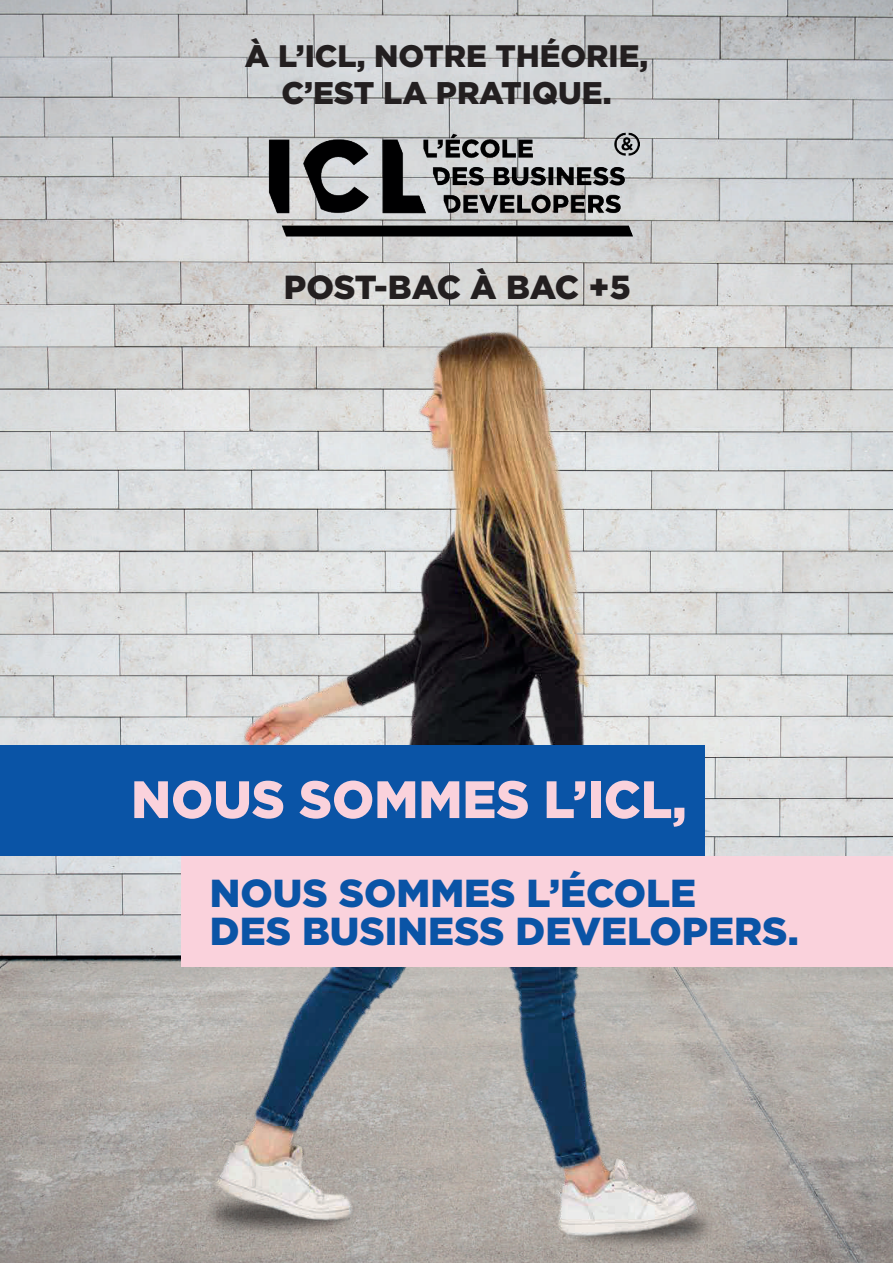
<style>
.page{position:relative;width:893px;height:1263px;background:#fff}
.page>*{position:absolute;margin:0;border:0;box-sizing:border-box;transform-origin:0 0}
.t1{font:900 52.5px "Gotham";color:#fad2dc}
.t2{font:900 39px/38.5px "Gotham";color:#0a54a6}
.t3{font:900 33.3px "Gotham";letter-spacing:-.005em;color:#231f20}
.t4{font:900 31.35px "Gotham";color:#231f20}
.t5{font:900 31.05px "Gotham";color:#231f20}
</style>
<div class="page">
<img style="left:0;top:0;width:893px;height:1263px">
<img style="left:96px;top:289px;width:700px;height:974px">
<div style="left:0;top:745px;width:704px;height:110px;background:#0a54a6"></div>
<div style="left:181px;top:856px;width:712px;height:110px;background:#fad2dc"></div>
<img style="left:246px;top:121px;width:401px;height:135px">
<p class="t5" style="left:245px;top:38px;width:405px">À L’ICL, NOTRE THÉORIE,</p>
<p class="t4" style="left:281px;top:75px;width:332px">C’EST LA PRATIQUE.</p>
<p class="t3" style="left:284px;top:268px;width:348px">POST-BAC À BAC +5</p>
<h1 class="t1" style="left:131px;top:769px;width:557px">NOUS SOMMES L’ICL,</h1>
<p class="t2" style="left:210px;top:872px;width:590px">NOUS SOMMES L’ÉCOLE<br>DES BUSINESS DEVELOPERS.</p>
</div>
